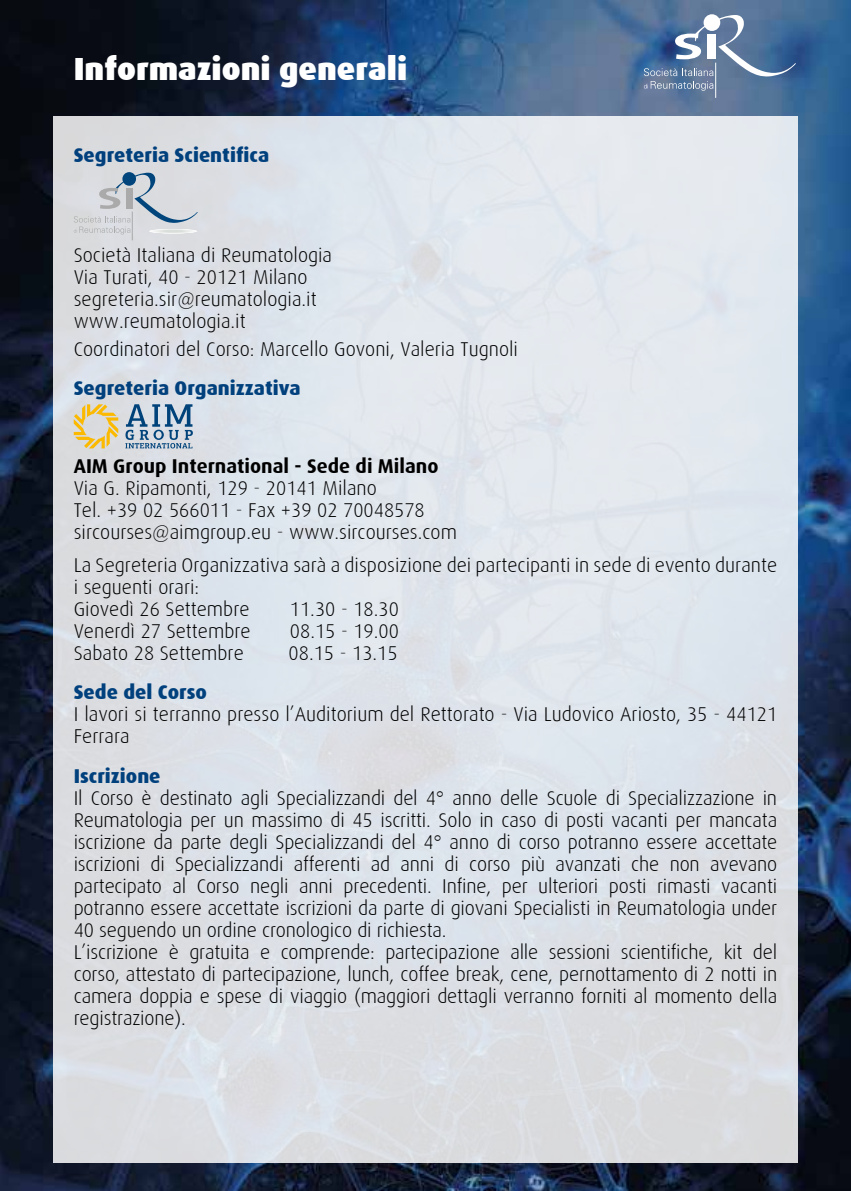
<style>
.page{position:relative;width:851px;height:1191px;background:#fff}
.page>*{position:absolute;margin:0;border:0;box-sizing:border-box;transform-origin:0 0}
.t1{font:900 32px "Dax";color:#fff}
.t2{font:300 20px/22px "Dax";letter-spacing:-.01em;color:#000}
.t3{font:800 20px "Dax";color:#00407d}
.t4{font:700 20px "Dax";color:#000}
</style>
<div class="page">
<img style="left:0;top:0;width:850px;height:1191px">
<hr style="left:715px;top:63px;width:1px;height:35px;background:#fff">
<svg style="left:643px;top:15px;width:152px;height:76px;background:#6783a6"></svg>
<div style="left:53px;top:116px;width:744px;height:1046px;background:linear-gradient(to right,#dbdfe4,#e0e6ec)"></div>
<svg style="left:74px;top:404px;width:44px;height:44px;background:#e4cf93"></svg>
<svg style="left:125px;top:404px;width:68px;height:44px;background:#93abc1"></svg>
<svg style="left:74px;top:173px;width:123px;height:67px;background:#cacfd5"></svg>
<h1 class="t1" style="left:74px;top:51px;width:335px">Informazioni generali</h1>
<p class="t3" style="left:74px;top:143px;width:197px">Segreteria Scientifica</p>
<p class="t2" style="left:74px;top:245px;width:260px">Società Italiana di Reumatologia<br>Via Turati, 40 - 20121 Milano segreteria.sir@reumatologia.it www.reumatologia.it</p>
<p class="t2" style="left:74px;top:338px;width:445px">Coordinatori del Corso: Marcello Govoni, Valeria Tugnoli</p>
<p class="t3" style="left:74px;top:377px;width:228px">Segreteria Organizzativa</p>
<p class="t4" style="left:74px;top:455px;width:366px">AIM Group International - Sede di Milano</p>
<p class="t2" style="left:74px;top:477px;width:385px">Via G. Ripamonti, 129 - 20141 Milano<br>Tel. +39 02 566011 - Fax +39 02 70048578 sircourses@aimgroup.eu - www.sircourses.com</p>
<p class="t2" style="left:74px;top:555px;width:705px">La Segreteria Organizzativa sarà a disposizione dei partecipanti in sede di evento durante i seguenti orari:<br>Giovedì 26 Settembre</p>
<p class="t2" style="left:290px;top:599px;width:110px">11.30 - 18.30</p>
<p class="t2" style="left:74px;top:621px;width:178px">Venerdì 27 Settembre</p>
<p class="t2" style="left:290px;top:621px;width:110px">08.15 - 19.00</p>
<p class="t2" style="left:74px;top:643px;width:171px">Sabato 28 Settembre</p>
<p class="t2" style="left:288px;top:643px;width:110px">08.15 - 13.15</p>
<p class="t3" style="left:74px;top:681px;width:135px">Sede del Corso</p>
<p class="t2" style="left:74px;top:704px;width:705px">I lavori si terranno presso l’Auditorium del Rettorato - Via Ludovico Ariosto, 35 - 44121<br>Ferrara</p>
<p class="t3" style="left:74px;top:764px;width:88px">Iscrizione</p>
<p class="t2" style="left:74px;top:787px;width:705px">Il Corso è destinato agli Specializzandi del 4° anno delle Scuole di Specializzazione in Reumatologia per un massimo di 45 iscritti. Solo in caso di posti vacanti per mancata iscrizione da parte degli Specializzandi del 4° anno di corso potranno essere accettate iscrizioni di Specializzandi afferenti ad anni di corso più avanzati che non avevano partecipato al Corso negli anni precedenti. Infine, per ulteriori posti rimasti vacanti potranno essere accettate iscrizioni da parte di giovani Specialisti in Reumatologia under 40 seguendo un ordine cronologico di richiesta.<br>L’iscrizione è gratuita e comprende: partecipazione alle sessioni scientifiche, kit del corso, attestato di partecipazione, lunch, coffee break, cene, pernottamento di 2 notti in camera doppia e spese di viaggio (maggiori dettagli verranno forniti al momento della registrazione).</p>
</div>
